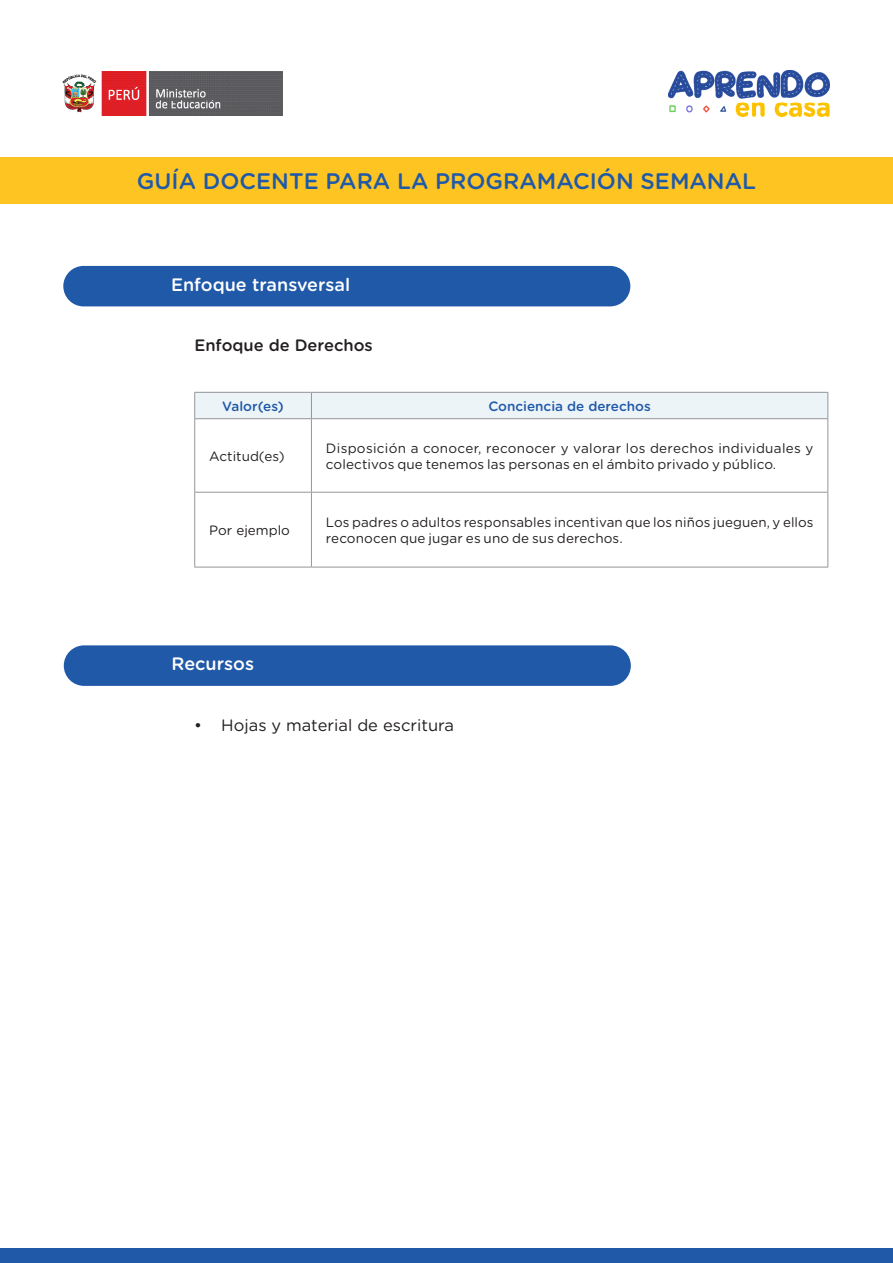
<style>
.page{position:relative;width:893px;height:1263px;background:#fff}
.page>*{position:absolute;margin:0;border:0;box-sizing:border-box;transform-origin:0 0}
.t1{font:500 22.5px "Gotham Rounded";color:#2059a8}
.SUBTITULO_1{font:500 18px "Gotham Rounded";color:#fff}
.t2{font:16.5px "Gotham Rounded";color:#231f20}
.Parrafo_1{font:500 16.5px "Gotham Rounded";color:#231f20}
.texto_tabla_JUS{font:13.5px/16.2px "Gotham Rounded";letter-spacing:.01em;color:#231f20}
.texto_tabla_c{font:500 13.5px "Gotham Rounded";color:#2059a8}
.texto_tabla{font:13.5px "Gotham Rounded";color:#231f20}
</style>
<div class="page">
<div style="left:0;top:1248px;width:893px;height:15px;background:#2059a8"></div>
<img style="left:62px;top:71px;width:220px;height:45px">
<img style="left:668px;top:70px;width:161px;height:47px">
<div style="left:0;top:157px;width:893px;height:47px;background:#fec422"></div>
<div style="left:64px;top:645px;width:567px;height:41px;background:#2059a8;border-radius:20px"></div>
<div style="left:63px;top:266px;width:567px;height:40px;background:#2059a8;border-radius:20px"></div>
<div style="left:194px;top:392px;width:634px;height:26px;background:#edf4f8"></div>
<hr style="left:194px;top:418px;width:117px;height:1px;background:#939598">
<hr style="left:194px;top:419px;width:1px;height:73px;background:#939598">
<hr style="left:311px;top:418px;width:517px;height:1px;background:#939598">
<hr style="left:311px;top:419px;width:1px;height:73px;background:#939598">
<hr style="left:827px;top:419px;width:1px;height:73px;background:#939598">
<hr style="left:194px;top:492px;width:117px;height:1px;background:#939598">
<hr style="left:194px;top:493px;width:1px;height:74px;background:#939598">
<hr style="left:311px;top:492px;width:517px;height:1px;background:#939598">
<hr style="left:311px;top:493px;width:1px;height:74px;background:#939598">
<hr style="left:827px;top:493px;width:1px;height:74px;background:#939598">
<hr style="left:194px;top:567px;width:117px;height:1px;background:#939598">
<hr style="left:311px;top:567px;width:517px;height:1px;background:#939598">
<h1 class="t1" style="left:137px;top:165px;width:621px">GUÍA DOCENTE PARA LA PROGRAMACIÓN SEMANAL</h1>
<p class="SUBTITULO_1" style="left:171px;top:272px;width:181px">Enfoque transversal</p>
<p class="Parrafo_1" style="left:194px;top:334px;width:180px">Enfoque de Derechos</p>
<p class="texto_tabla_c" style="left:222px;top:396px;width:63px">Valor(es)</p>
<p class="texto_tabla_c" style="left:488px;top:396px;width:164px">Conciencia de derechos</p>
<p class="texto_tabla" style="left:209px;top:447px;width:77px">Actitud(es)</p>
<p class="texto_tabla_JUS" style="left:326px;top:439px;width:489px">Disposición a conocer, reconocer y valorar los derechos individuales y colectivos que tenemos las personas en el ámbito privado y público.</p>
<p class="texto_tabla" style="left:209px;top:521px;width:82px">Por ejemplo</p>
<p class="texto_tabla_JUS" style="left:326px;top:513px;width:489px">Los padres o adultos responsables incentivan que los niños jueguen, y ellos reconocen que jugar es uno de sus derechos.</p>
<p class="SUBTITULO_1" style="left:172px;top:651px;width:84px">Recursos</p>
<p class="t2" style="left:194px;top:713px;width:261px">• Hojas y material de escritura</p>
</div>
